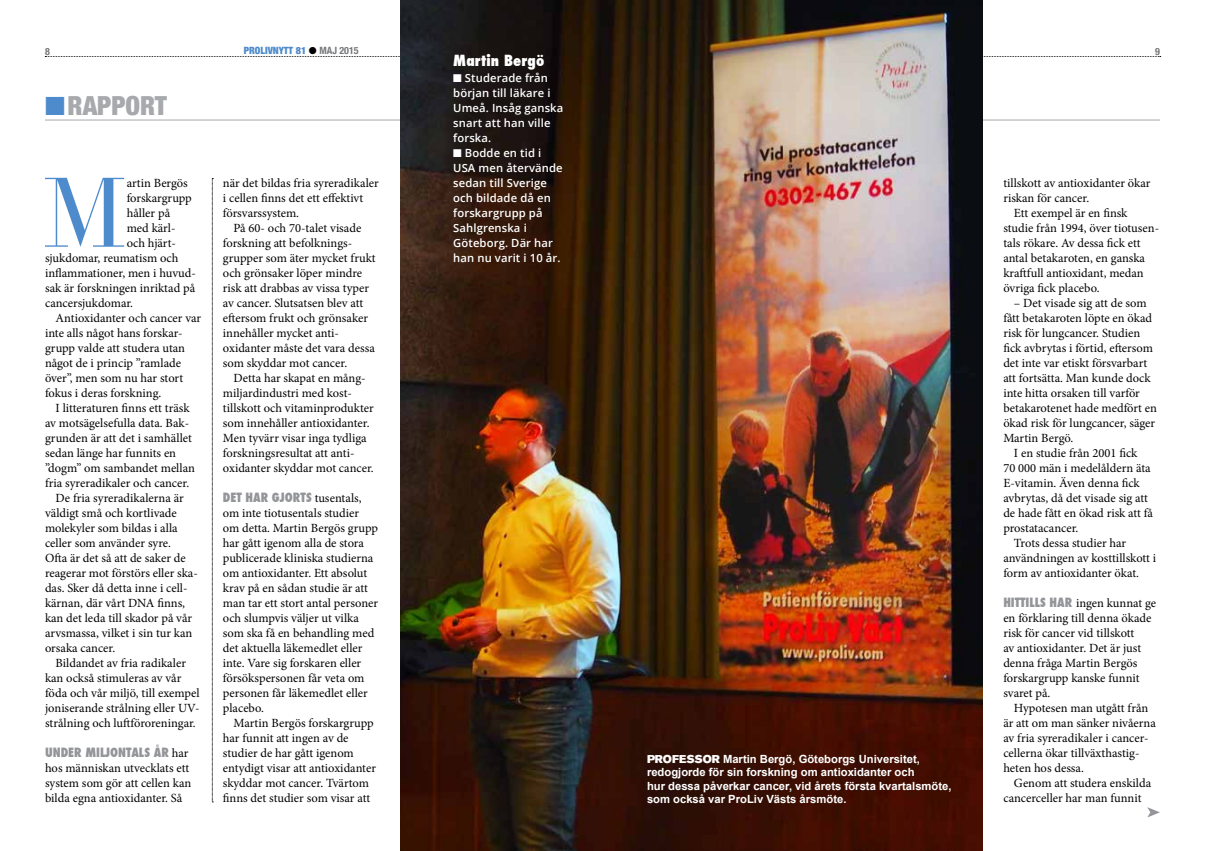
<style>
.page{position:relative;width:1205px;height:851px;background:#fff}
.page>*{position:absolute;margin:0;border:0;box-sizing:border-box;transform-origin:0 0}
.t1{font:96.75px "Didot LT Std";color:#4e8bcc}
.t2{font:900 condensed 26.25px "Helvetica Neue";color:#a7a9ac}
.t3{font:800 condensed 15px "Futura";letter-spacing:.01em;color:#fff}
.t4{font:12.5px/15px "Minion Pro";color:#000}
.t5{font:800 condensed 12.5px "Futura";color:#939598}
.t6{font:600 11.25px/15px "Open Sans";letter-spacing:.01em;color:#fff}
.t7{font:700 11.25px/13.5px "Arial";color:#fff}
.t8{font:900 condensed 10px "Helvetica Neue";color:#4e8bcc}
.t9{font:700 condensed 10px "Helvetica Neue";color:#757779}
.s1{color:#000}
.s2{font-weight:700;color:#757779}
.s3{color:#4e8bcc}
.s4{font-family:"Minion Pro";font-weight:400;font-stretch:normal;color:#000}
.s5{font-family:"Futura";font-weight:800;font-stretch:condensed;color:#939598}
.s6{font-family:"Akzidenz Grotesk BQ Super";font-weight:400}
</style>
<div class="page">
<hr style="left:45px;top:120px;width:1115px;height:1px;background:#a7a9ac">
<svg style="left:212px;top:178px;width:1px;height:624px"></svg>
<svg style="left:1147px;top:807px;width:13px;height:10px"></svg>
<svg style="left:982px;top:56px;width:178px;height:1px"></svg>
<svg style="left:45px;top:56px;width:356px;height:1px"></svg>
<img style="left:401px;top:0;width:581px;height:850px">
<p class="t9" style="left:45px;top:43px;width:6px">8</p>
<p class="t8" style="left:244px;top:43px;width:116px">PROLIVNYTT 81 <span class="s1">●</span> <span class="s2">MAJ 2015</span></p>
<p class="t9" style="left:1155px;top:43px;width:6px">9</p>
<p class="t3" style="left:453px;top:50px;width:93px">Martin Bergö</p>
<p class="t6" style="left:453px;top:70px;width:112px">■ Studerade från början till läkare i<br>Umeå. Insåg ganska snart att han ville forska.</p>
<p class="t6" style="left:453px;top:145px;width:111px">■ Bodde en tid i<br>USA men återvände sedan till Sverige och bildade då en forskargrupp på<br>Sahlgrenska i<br>Göteborg. Där har han nu varit i 10 år.</p>
<h2 class="t2" style="left:45px;top:84px;width:123px"><span class="s3">■</span>RAPPORT</h2>
<h1 class="t1" style="left:42px;top:156px;width:86px">M</h1>
<p class="t4" style="left:127px;top:175px;width:63px">artin Bergös</p>
<p class="t4" style="left:223px;top:175px;width:157px">när det bildas fria syreradikaler i cellen finns det ett effektivt försvarssystem.</p>
<p class="t4" style="left:223px;top:220px;width:154px;text-indent:11px">På 60- och 70-talet visade forskning att befolknings&shy;grupper som äter mycket frukt och grönsaker löper mindre risk att drabbas av vissa typer av cancer. Slutsatsen blev att eftersom frukt och grönsaker innehåller mycket anti&shy;oxidanter måste det vara dessa som skyddar mot cancer.</p>
<p class="t4" style="left:223px;top:370px;width:152px;text-indent:11px">Detta har skapat en mång&shy;miljardindustri med kost&shy;tillskott och vitaminprodukter som innehåller antioxidanter.<br>Men tyvärr visar inga tydliga forskningsresultat att anti&shy;oxidanter skyddar mot cancer.</p>
<p class="t5" style="left:223px;top:488px;width:140px">DET HAR GJORTS <span class="s4">tusentals,</span></p>
<p class="t4" style="left:223px;top:505px;width:157px">om inte tiotusentals studier om detta. Martin Bergös grupp har gått igenom alla de stora publicerade kliniska studierna om antioxidanter. Ett absolut krav på en sådan studie är att man tar ett stort antal personer och slumpvis väljer ut vilka som ska få en behandling med det aktuella läkemedlet eller inte. Vare sig forskaren eller försökspersonen får veta om personen får läkemedlet eller placebo.</p>
<p class="t4" style="left:223px;top:715px;width:155px;text-indent:11px">Martin Bergös forskargrupp har funnit att ingen av de studier de har gått igenom entydigt visar att antioxidanter skyddar mot cancer. Tvärtom finns det studier som visar att</p>
<p class="t4" style="left:1003px;top:175px;width:148px">tillskott av antioxidanter ökar</p>
<p class="t4" style="left:1003px;top:190px;width:87px">riskan för cancer.</p>
<p class="t4" style="left:1014px;top:205px;width:115px">Ett exempel är en finsk</p>
<p class="t4" style="left:1003px;top:220px;width:157px">studie från 1994, över tiotusen-</p>
<p class="t4" style="left:1003px;top:235px;width:139px">tals rökare. Av dessa fick ett</p>
<p class="t4" style="left:1003px;top:250px;width:143px">antal betakaroten, en ganska</p>
<p class="t4" style="left:1003px;top:265px;width:142px">kraftfull antioxidant, medan</p>
<p class="t4" style="left:1003px;top:280px;width:98px">övriga fick placebo.</p>
<p class="t4" style="left:1014px;top:295px;width:134px">– Det visade sig att de som</p>
<p class="t4" style="left:1003px;top:310px;width:150px">fått betakaroten löpte en ökad</p>
<p class="t4" style="left:1003px;top:325px;width:138px">risk för lungcancer. Studien</p>
<p class="t4" style="left:1003px;top:340px;width:151px">fick avbrytas i förtid, eftersom</p>
<p class="t4" style="left:1003px;top:355px;width:145px">det inte var etiskt försvarbart</p>
<p class="t4" style="left:1003px;top:370px;width:149px">att fortsätta. Man kunde dock</p>
<p class="t4" style="left:1003px;top:385px;width:138px">inte hitta orsaken till varför</p>
<p class="t4" style="left:1003px;top:400px;width:155px">betakarotenet hade medfört en</p>
<p class="t4" style="left:1003px;top:415px;width:153px">ökad risk för lungcancer, säger</p>
<p class="t4" style="left:1003px;top:430px;width:72px">Martin Bergö.</p>
<p class="t4" style="left:1014px;top:445px;width:125px">I en studie från 2001 fick</p>
<p class="t4" style="left:1003px;top:460px;width:149px">70 000 män i medelåldern äta</p>
<p class="t4" style="left:1003px;top:475px;width:138px">E-vitamin. Även denna fick</p>
<p class="t4" style="left:1003px;top:490px;width:146px">avbrytas, då det visade sig att</p>
<p class="t4" style="left:1003px;top:505px;width:151px">de hade fått en ökad risk att få</p>
<p class="t4" style="left:1003px;top:520px;width:77px">prostatacancer.</p>
<p class="t4" style="left:1014px;top:535px;width:114px">Trots dessa studier har</p>
<p class="t4" style="left:1003px;top:550px;width:154px">användningen av kosttillskott i</p>
<p class="t4" style="left:1003px;top:565px;width:137px">form av antioxidanter ökat.</p>
<p class="t4" style="left:1003px;top:595px;width:154px"><span class="s5">HITTILLS HAR</span> ingen kunnat ge en förklaring till denna ökade risk för cancer vid tillskott<br>av antioxidanter. Det är just denna fråga Martin Bergös forskargrupp kanske funnit svaret på.</p>
<p class="t4" style="left:1003px;top:700px;width:154px;text-indent:11px">Hypotesen man utgått från är att om man sänker nivåerna av fria syreradikaler i cancer&shy;cellerna ökar tillväxthastig&shy;heten hos dessa.</p>
<p class="t4" style="left:1003px;top:775px;width:149px;text-indent:11px">Genom att studera enskilda cancerceller har man funnit</p>
<p class="t4" style="left:127px;top:190px;width:67px">forskargrupp</p>
<p class="t4" style="left:127px;top:205px;width:45px">håller på</p>
<p class="t4" style="left:127px;top:220px;width:50px">med kärl-</p>
<p class="t4" style="left:127px;top:235px;width:49px">och hjärt-</p>
<p class="t4" style="left:45px;top:250px;width:135px">sjukdomar, reumatism och</p>
<p class="t4" style="left:45px;top:265px;width:152px">inflammationer, men i huvud-</p>
<p class="t4" style="left:45px;top:280px;width:152px">sak är forskningen inriktad på</p>
<p class="t4" style="left:45px;top:295px;width:90px">cancersjukdomar.</p>
<p class="t4" style="left:56px;top:310px;width:147px">Antioxidanter och cancer var</p>
<p class="t4" style="left:45px;top:325px;width:139px">inte alls något hans forskar-</p>
<p class="t4" style="left:45px;top:340px;width:142px">grupp valde att studera utan</p>
<p class="t4" style="left:45px;top:355px;width:138px">något de i princip ”ramlade</p>
<p class="t4" style="left:45px;top:370px;width:140px">över”, men som nu har stort</p>
<p class="t4" style="left:45px;top:385px;width:118px">fokus i deras forskning.</p>
<p class="t4" style="left:56px;top:400px;width:135px">I litteraturen finns ett träsk</p>
<p class="t4" style="left:45px;top:415px;width:146px">av motsägelsefulla data. Bak-</p>
<p class="t4" style="left:45px;top:430px;width:148px">grunden är att det i samhället</p>
<p class="t4" style="left:45px;top:445px;width:133px">sedan länge har funnits en</p>
<p class="t4" style="left:45px;top:460px;width:151px">”dogm” om sambandet mellan</p>
<p class="t4" style="left:45px;top:475px;width:146px">fria syreradikaler och cancer.</p>
<p class="t4" style="left:56px;top:490px;width:130px">De fria syreradikalerna är</p>
<p class="t4" style="left:45px;top:505px;width:133px">väldigt små och kortlivade</p>
<p class="t4" style="left:45px;top:520px;width:134px">molekyler som bildas i alla</p>
<p class="t4" style="left:45px;top:535px;width:127px">celler som använder syre.</p>
<p class="t4" style="left:45px;top:550px;width:142px">Ofta är det så att de saker de</p>
<p class="t4" style="left:45px;top:565px;width:154px">reagerar mot förstörs eller ska-</p>
<p class="t4" style="left:45px;top:580px;width:143px">das. Sker då detta inne i cell-</p>
<p class="t4" style="left:45px;top:595px;width:142px">kärnan, där vårt DNA finns,</p>
<p class="t4" style="left:45px;top:610px;width:149px">kan det leda till skador på vår</p>
<p class="t4" style="left:45px;top:625px;width:149px">arvsmassa, vilket i sin tur kan</p>
<p class="t4" style="left:45px;top:640px;width:72px">orsaka cancer.</p>
<p class="t4" style="left:56px;top:655px;width:132px">Bildandet av fria radikaler</p>
<p class="t4" style="left:45px;top:670px;width:138px">kan också stimuleras av vår</p>
<p class="t4" style="left:45px;top:685px;width:156px">föda och vår miljö, till exempel</p>
<p class="t4" style="left:45px;top:700px;width:156px">joniserande strålning eller UV-</p>
<p class="t4" style="left:45px;top:715px;width:152px">strålning och luftföroreningar.</p>
<p class="t5" style="left:45px;top:743px;width:145px">UNDER MILJONTALS ÅR <span class="s4">har</span></p>
<p class="t4" style="left:45px;top:760px;width:148px">hos människan utvecklats ett system som gör att cellen kan bilda egna antioxidanter. Så</p>
<p class="t7" style="left:647px;top:752px;width:306px"><span class="s6">PROFESSOR</span> Martin Bergö, Göteborgs Universitet, redogjorde för sin forskning om antioxidanter och<br>hur dessa påverkar cancer, vid årets första kvartalsmöte, som också var ProLiv Västs årsmöte.</p>
</div>
